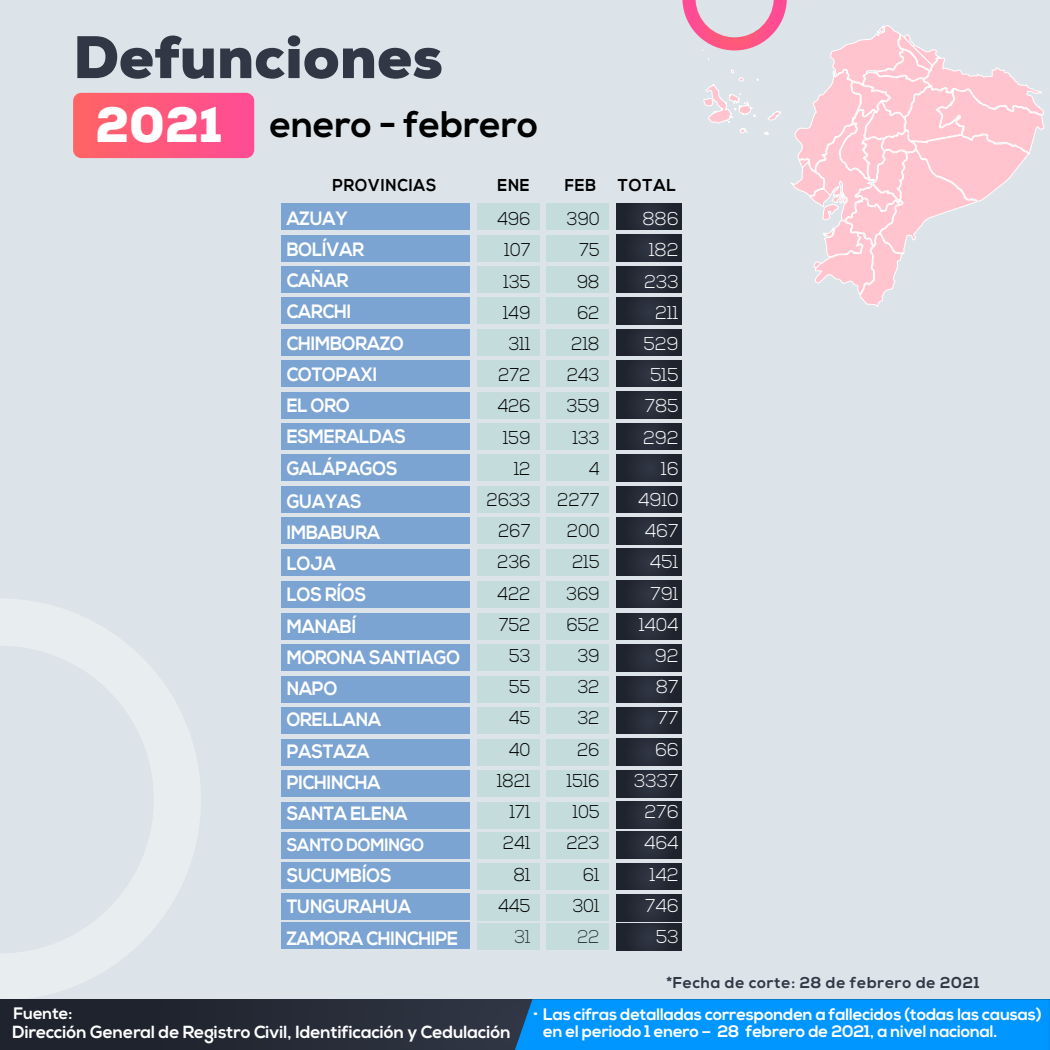
<style>
.page{position:relative;width:1050px;height:1050px;background:#fff}
.page>*{position:absolute;margin:0;border:0;box-sizing:border-box;transform-origin:0 0}
.t1{font:900 59.85px "Nexa W01";color:#323746}
.t2{font:700 37.01px "Nexa";color:#000}
.t3{font:700 19.25px/31.2px "Nexa";letter-spacing:-.01em;color:#fff;scale:.91 1}
.t4{font:300 18.46px/31.2px "Nexa";color:#000;text-align:right;scale:.91 1}
.t5{font:300 18.46px/31.2px "Nexa";color:#fff;text-align:right;scale:.96 1}
.t6{font:700 17.94px "Nexa";letter-spacing:-.01em;color:#fff;scale:.91 1}
.t7{font:700 17.5px "Nexa";color:#fff}
.t8{font:700 17.24px "Nexa";letter-spacing:.05em;color:#000;scale:.91 1}
.t9{font:700 17.24px "Nexa";letter-spacing:.05em;color:#000;scale:.96 1}
.t10{font:700 16.62px/17.5px "Nexa";letter-spacing:-.01em;color:#fff}
.t11{font:700 15.75px "Nexa";letter-spacing:.045em;color:#323746}
.s1{font-family:"Nexa W01";font-weight:900;font-size:49.09px;color:#fff}
.s2{font-family:"Nexa W01";font-weight:900;font-size:14.35px}
</style>
<div class="page">
<div style="left:0;top:0;width:1050px;height:1028px;background:#dce4e9"></div>
<svg style="left:73px;top:93px;width:181px;height:65px;background:#fe587d"></svg>
<svg style="left:0;top:599px;width:201px;height:400px"></svg>
<svg style="left:0;top:999px;width:515px;height:51px;background:#242935"></svg>
<div style="left:515px;top:999px;width:535px;height:51px;background:#0096ff"></div>
<div style="left:281px;top:203px;width:189px;height:27px;background:#7ba4d3"></div>
<div style="left:281px;top:235px;width:189px;height:26px;background:#7ba4d3"></div>
<div style="left:281px;top:266px;width:189px;height:27px;background:#7ba4d3"></div>
<div style="left:281px;top:298px;width:189px;height:26px;background:#7ba4d3"></div>
<div style="left:281px;top:329px;width:189px;height:27px;background:#7ba4d3"></div>
<div style="left:281px;top:360px;width:189px;height:27px;background:#7ba4d3"></div>
<div style="left:281px;top:392px;width:189px;height:26px;background:#7ba4d3"></div>
<div style="left:281px;top:423px;width:189px;height:27px;background:#7ba4d3"></div>
<div style="left:281px;top:455px;width:189px;height:26px;background:#7ba4d3"></div>
<div style="left:281px;top:486px;width:189px;height:27px;background:#7ba4d3"></div>
<div style="left:281px;top:518px;width:189px;height:26px;background:#7ba4d3"></div>
<div style="left:281px;top:549px;width:189px;height:26px;background:#7ba4d3"></div>
<div style="left:281px;top:581px;width:189px;height:26px;background:#7ba4d3"></div>
<div style="left:281px;top:613px;width:189px;height:27px;background:#7ba4d3"></div>
<div style="left:281px;top:645px;width:189px;height:26px;background:#7ba4d3"></div>
<div style="left:281px;top:676px;width:189px;height:27px;background:#7ba4d3"></div>
<div style="left:281px;top:707px;width:189px;height:27px;background:#7ba4d3"></div>
<div style="left:281px;top:739px;width:189px;height:26px;background:#7ba4d3"></div>
<div style="left:281px;top:770px;width:189px;height:27px;background:#7ba4d3"></div>
<div style="left:281px;top:802px;width:189px;height:26px;background:#7ba4d3"></div>
<div style="left:281px;top:832px;width:189px;height:27px;background:#7ba4d3"></div>
<div style="left:281px;top:862px;width:189px;height:27px;background:#7ba4d3"></div>
<div style="left:281px;top:893px;width:189px;height:27px;background:#7ba4d3"></div>
<div style="left:281px;top:922px;width:189px;height:27px;background:#7ba4d3"></div>
<div style="left:478px;top:203px;width:62px;height:27px;background:#c5dcdc"></div>
<div style="left:478px;top:235px;width:62px;height:26px;background:#c5dcdc"></div>
<div style="left:478px;top:266px;width:62px;height:27px;background:#c5dcdc"></div>
<div style="left:478px;top:298px;width:62px;height:26px;background:#c5dcdc"></div>
<div style="left:478px;top:329px;width:62px;height:27px;background:#c5dcdc"></div>
<div style="left:478px;top:360px;width:62px;height:27px;background:#c5dcdc"></div>
<div style="left:478px;top:392px;width:62px;height:26px;background:#c5dcdc"></div>
<div style="left:478px;top:423px;width:62px;height:27px;background:#c5dcdc"></div>
<div style="left:478px;top:455px;width:62px;height:26px;background:#c5dcdc"></div>
<div style="left:478px;top:486px;width:62px;height:27px;background:#c5dcdc"></div>
<div style="left:478px;top:518px;width:62px;height:26px;background:#c5dcdc"></div>
<div style="left:478px;top:549px;width:62px;height:26px;background:#c5dcdc"></div>
<div style="left:478px;top:581px;width:62px;height:26px;background:#c5dcdc"></div>
<div style="left:478px;top:613px;width:62px;height:27px;background:#c5dcdc"></div>
<div style="left:478px;top:645px;width:62px;height:26px;background:#c5dcdc"></div>
<div style="left:478px;top:676px;width:62px;height:27px;background:#c5dcdc"></div>
<div style="left:478px;top:707px;width:62px;height:27px;background:#c5dcdc"></div>
<div style="left:478px;top:739px;width:62px;height:26px;background:#c5dcdc"></div>
<div style="left:478px;top:770px;width:62px;height:27px;background:#c5dcdc"></div>
<div style="left:478px;top:802px;width:62px;height:26px;background:#c5dcdc"></div>
<div style="left:478px;top:832px;width:62px;height:26px;background:#c5dcdc"></div>
<div style="left:478px;top:863px;width:62px;height:27px;background:#c5dcdc"></div>
<div style="left:478px;top:895px;width:62px;height:26px;background:#c5dcdc"></div>
<svg style="left:682px;top:0;width:362px;height:307px"></svg>
<div style="left:616px;top:203px;width:66px;height:27px;background:#242935"></div>
<div style="left:616px;top:235px;width:66px;height:26px;background:#242935"></div>
<div style="left:616px;top:266px;width:66px;height:27px;background:#242935"></div>
<div style="left:616px;top:298px;width:66px;height:26px;background:#242935"></div>
<div style="left:616px;top:329px;width:66px;height:27px;background:#242935"></div>
<div style="left:616px;top:360px;width:66px;height:27px;background:#242935"></div>
<div style="left:616px;top:392px;width:66px;height:26px;background:#242935"></div>
<div style="left:616px;top:423px;width:66px;height:27px;background:#242935"></div>
<div style="left:616px;top:455px;width:66px;height:26px;background:#242935"></div>
<div style="left:616px;top:486px;width:66px;height:27px;background:#242935"></div>
<div style="left:616px;top:518px;width:66px;height:26px;background:#242935"></div>
<div style="left:616px;top:549px;width:66px;height:26px;background:#242935"></div>
<div style="left:616px;top:581px;width:66px;height:26px;background:#242935"></div>
<div style="left:616px;top:613px;width:66px;height:27px;background:#242935"></div>
<div style="left:616px;top:645px;width:66px;height:26px;background:#242935"></div>
<div style="left:616px;top:676px;width:66px;height:27px;background:#242935"></div>
<div style="left:616px;top:707px;width:66px;height:27px;background:#242935"></div>
<div style="left:616px;top:739px;width:66px;height:26px;background:#242935"></div>
<div style="left:616px;top:770px;width:66px;height:27px;background:#242935"></div>
<div style="left:616px;top:802px;width:66px;height:26px;background:#242935"></div>
<div style="left:616px;top:832px;width:66px;height:26px;background:#242935"></div>
<div style="left:616px;top:863px;width:66px;height:27px;background:#242935"></div>
<div style="left:616px;top:895px;width:66px;height:26px;background:#242935"></div>
<div style="left:478px;top:924px;width:62px;height:26px;background:#c5dcdc"></div>
<div style="left:547px;top:203px;width:62px;height:27px;background:#c5dcdc"></div>
<div style="left:547px;top:235px;width:62px;height:26px;background:#c5dcdc"></div>
<div style="left:547px;top:266px;width:62px;height:27px;background:#c5dcdc"></div>
<div style="left:547px;top:298px;width:62px;height:26px;background:#c5dcdc"></div>
<div style="left:547px;top:329px;width:62px;height:27px;background:#c5dcdc"></div>
<div style="left:547px;top:360px;width:62px;height:27px;background:#c5dcdc"></div>
<div style="left:547px;top:392px;width:62px;height:26px;background:#c5dcdc"></div>
<div style="left:547px;top:423px;width:62px;height:27px;background:#c5dcdc"></div>
<div style="left:547px;top:455px;width:62px;height:26px;background:#c5dcdc"></div>
<div style="left:547px;top:486px;width:62px;height:27px;background:#c5dcdc"></div>
<div style="left:547px;top:518px;width:62px;height:26px;background:#c5dcdc"></div>
<div style="left:547px;top:549px;width:62px;height:26px;background:#c5dcdc"></div>
<div style="left:547px;top:581px;width:62px;height:26px;background:#c5dcdc"></div>
<div style="left:547px;top:613px;width:62px;height:27px;background:#c5dcdc"></div>
<div style="left:547px;top:645px;width:62px;height:26px;background:#c5dcdc"></div>
<div style="left:547px;top:676px;width:62px;height:27px;background:#c5dcdc"></div>
<div style="left:547px;top:707px;width:62px;height:27px;background:#c5dcdc"></div>
<div style="left:547px;top:739px;width:62px;height:26px;background:#c5dcdc"></div>
<div style="left:547px;top:770px;width:62px;height:27px;background:#c5dcdc"></div>
<div style="left:547px;top:802px;width:62px;height:26px;background:#c5dcdc"></div>
<div style="left:547px;top:832px;width:62px;height:26px;background:#c5dcdc"></div>
<div style="left:547px;top:863px;width:62px;height:27px;background:#c5dcdc"></div>
<div style="left:547px;top:895px;width:62px;height:26px;background:#c5dcdc"></div>
<div style="left:547px;top:924px;width:62px;height:26px;background:#c5dcdc"></div>
<div style="left:616px;top:924px;width:66px;height:26px;background:#242935"></div>
<h1 class="t1" style="left:73px;top:22px;width:371px">Defunciones</h1>
<h2 class="t2" style="left:95px;top:103px;width:445px"><span class="s1">2021</span> enero - febrero</h2>
<p class="t8" style="left:333px;top:175px;width:116px">PROVINCIAS</p>
<p class="t8" style="left:497px;top:175px;width:37px">ENE</p>
<p class="t3" style="left:287px;top:203px;width:133px">AZUAY<br>BOLÍVAR<br>CAÑAR<br>CARCHI<br>CHIMBORAZO<br>COTOPAXI<br>EL ORO<br>ESMERALDAS<br>GALÁPAGOS</p>
<p class="t3" style="left:287px;top:486px;width:192px">GUAYAS<br>IMBABURA<br>LOJA<br>LOS RÍOS<br>MANABÍ<br>MORONA SANTIAGO<br>NAPO<br>ORELLANA<br>PASTAZA<br>PICHINCHA<br>SANTA ELENA</p>
<p class="t6" style="left:287px;top:834px;width:153px">SANTO DOMINGO</p>
<p class="t3" style="left:287px;top:861px;width:190px">SUCUMBÍOS<br>TUNGURAHUA<br>ZAMORA CHINCHIPE</p>
<p class="t4" style="left:487px;top:204px;width:50px">496<br>107<br>135<br>149<br>311<br>272<br>426<br>159<br>12<br>2633<br>267<br>236<br>422<br>752<br>53<br>55<br>45<br>40<br>1821<br>171<br>241<br>81<br>445<br>31</p>
<p class="t8" style="left:565px;top:175px;width:36px">FEB</p>
<p class="t9" style="left:618px;top:175px;width:62px">TOTAL</p>
<p class="t4" style="left:558px;top:204px;width:48px">390<br>75<br>98<br>62<br>218<br>243<br>359<br>133<br>4<br>2277<br>200<br>215<br>369<br>652<br>39<br>32<br>32<br>26<br>1516<br>105<br>223<br>61<br>301<br>22</p>
<p class="t5" style="left:634px;top:204px;width:48px">886<br>182<br>233<br>211<br>529<br>515<br>785<br>292<br>16<br>4910<br>467<br>451<br>791<br>1404<br>92<br>87<br>77<br>66<br>3337<br>276<br>464<br>142<br>746<br>53</p>
<p class="t10" style="left:14px;top:1005px;width:60px">Fuente:</p>
<p class="t7" style="left:13px;top:1022px;width:500px">Dirección General de Registro Civil, Identificación y Cedulación</p>
<p class="t11" style="left:667px;top:974px;width:314px">*Fecha de corte: 28 de febrero de 2021</p>
<p class="t10" style="left:543px;top:1006px;width:500px;text-indent:-10px"><span class="s2">·</span> Las cifras detalladas corresponden a fallecidos (todas las causas) en el periodo 1 enero – 28 febrero de 2021, a nivel nacional.</p>
</div>
